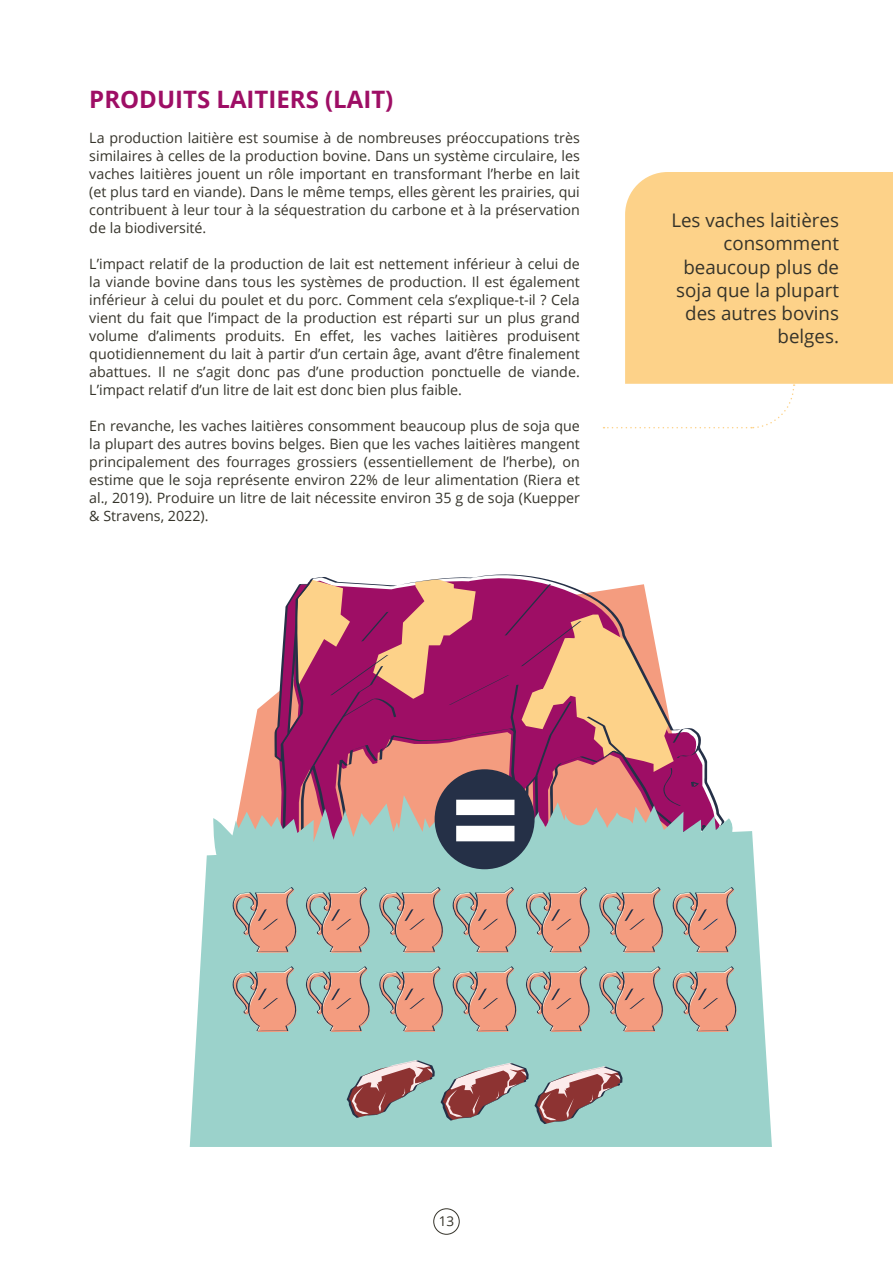
<style>
.page{position:relative;width:893px;height:1263px;background:#fff}
.page>*{position:absolute;margin:0;border:0;box-sizing:border-box;transform-origin:0 0}
.t1{font:700 24px "Open Sans";color:#9e0e65}
.t2{font:18.75px/23.2px "Open Sans";color:#35332a;text-align:right}
.t3{font:14.25px/18px "Open Sans";color:#35332a;text-align:justify}
.t4{font:13.5px "Open Sans";color:#35332a}
</style>
<div class="page">
<div style="left:433px;top:1208px;width:27px;height:27px;border:1px solid #35332a;border-radius:50%"></div>
<svg style="left:190px;top:831px;width:582px;height:316px;fill:#9bd2cb"></svg>
<svg style="left:347px;top:1060px;width:88px;height:58px"></svg>
<svg style="left:441px;top:1063px;width:182px;height:61px"></svg>
<svg style="left:231px;top:887px;width:513px;height:66px"></svg>
<svg style="left:231px;top:966px;width:513px;height:66px"></svg>
<svg style="left:213px;top:575px;width:523px;height:299px"></svg>
<svg style="left:603px;top:384px;width:192px;height:45px"></svg>
<div style="left:625px;top:172px;width:268px;height:212px;background:#fdd289"></div>
<h1 class="t1" style="left:89px;top:82px;width:306px">PRODUITS LAITIERS (LAIT)</h1>
<p class="t3" style="left:89px;top:128px;width:492px">La production laitière est soumise à de nombreuses préoccupations très similaires à celles de la production bovine. Dans un système circulaire, les vaches laitières jouent un rôle important en transformant l’herbe en lait (et plus tard en viande). Dans le même temps, elles gèrent les prairies, qui contribuent à leur tour à la séquestration du carbone et à la préservation de la biodiversité.</p>
<p class="t3" style="left:89px;top:254px;width:492px">L’impact relatif de la production de lait est nettement inférieur à celui de la viande bovine dans tous les systèmes de production. Il est également inférieur à celui du poulet et du porc. Comment cela s’explique-t-il ? Cela vient du fait que l’impact de la production est réparti sur un plus grand volume d’aliments produits. En effet, les vaches laitières produisent quotidiennement du lait à partir d’un certain âge, avant d’être finalement abattues. Il ne s’agit donc pas d’une production ponctuelle de viande.<br>L’impact relatif d’un litre de lait est donc bien plus faible.</p>
<p class="t3" style="left:89px;top:416px;width:492px">En revanche, les vaches laitières consomment beaucoup plus de soja que la plupart des autres bovins belges. Bien que les vaches laitières mangent principalement des fourrages grossiers (essentiellement de l’herbe), on estime que le soja représente environ 22% de leur alimentation (Riera et al., 2019). Produire un litre de lait nécessite environ 35 g de soja (Kuepper &amp; Stravens, 2022).</p>
<h2 class="t2" style="left:671px;top:208px;width:169px">Les vaches laitières consomment beaucoup plus de soja que la plupart des autres bovins belges.</h2>
<p class="t4" style="left:439px;top:1212px;width:17px">13</p>
</div>
